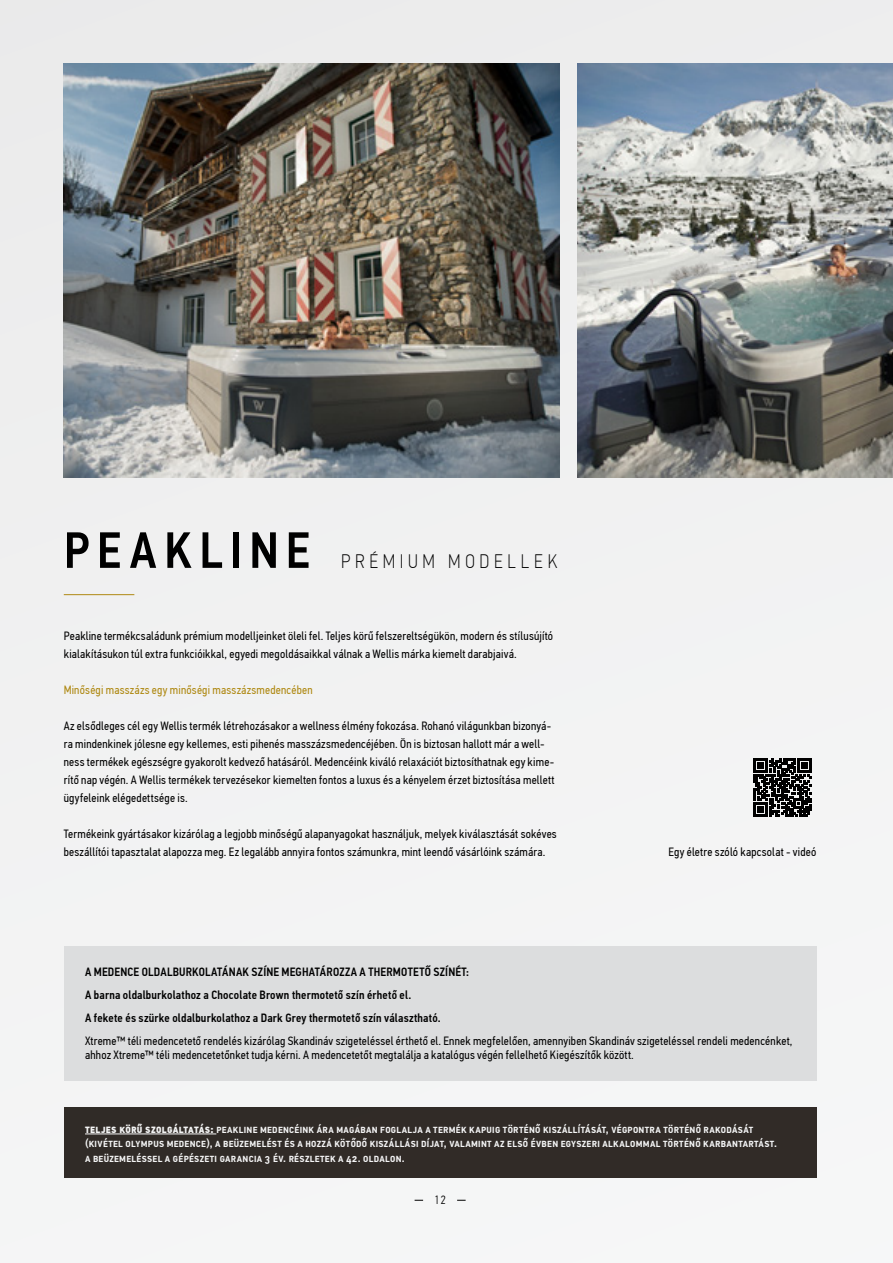
<style>
.page{position:relative;width:893px;height:1263px;background:#f2f2f3}
.page>*{position:absolute;margin:0;border:0;box-sizing:border-box;transform-origin:0 0}
.t1{font:500 51px "PF Din Text Cond Pro";letter-spacing:.145em;color:#000}
.t2{font:100 19.5px "PF Din Text Cond Pro";letter-spacing:.245em;color:#000}
.t3{font:12px/18px "PF Din Text Cond Pro";letter-spacing:.015em;color:#000}
.t4{font:500 12px/14.4px "PF Din Text Cond Pro";letter-spacing:.03em;color:#fff}
.t5{font:500 12px/23px "PF Din Text Cond Pro";letter-spacing:.015em;color:#000}
.t6{font:12px "PF Din Text Cond Pro";letter-spacing:.02em;color:#af8913}
.t7{font:300 12px "PF Din Text Cond Pro";color:#000}
.s1{font-weight:700}
</style>
<div class="page">
<img style="left:64px;top:64px;width:496px;height:414px">
<img style="left:578px;top:64px;width:315px;height:414px">
<hr style="left:64px;top:594px;width:70px;height:1px;background:#af8913">
<svg style="left:753px;top:758px;width:59px;height:59px"></svg>
<div style="left:64px;top:1108px;width:752px;height:70px;background:#332d29"></div>
<hr style="left:85px;top:1133px;width:131px;height:1px;background:#fff">
<div style="left:64px;top:946px;width:752px;height:135px;background:#dcddde"></div>
<h1 class="t1" style="left:64px;top:520px;width:247px">PEAKLINE</h1>
<h2 class="t2" style="left:341px;top:550px;width:218px">PRÉMIUM MODELLEK</h2>
<p class="t3" style="left:64px;top:627px;width:491px">Peakline termékcsaládunk prémium modelljeinket öleli fel. Teljes körű felszereltségükön, modern és stílusújító kialakításukon túl extra funkcióikkal, egyedi megoldásaikkal válnak a Wellis márka kiemelt darabjaivá.</p>
<p class="t6" style="left:64px;top:683px;width:250px">Minőségi masszázs egy minőségi masszázsmedencében</p>
<p class="t3" style="left:64px;top:717px;width:492px">Az elsődleges cél egy Wellis termék létrehozásakor a wellness élmény fokozása. Rohanó világunkban bizonyá&shy;ra mindenkinek jólesne egy kellemes, esti pihenés masszázsmedencéjében. Ön is biztosan hallott már a well&shy;ness termékek egészségre gyakorolt kedvező hatásáról. Medencéink kiváló relaxációt biztosíthatnak egy kime&shy;rítő nap végén. A Wellis termékek tervezésekor kiemelten fontos a luxus és a kényelem érzet biztosítása mellett ügyfeleink elégedettsége is.</p>
<p class="t3" style="left:64px;top:825px;width:495px">Termékeink gyártásakor kizárólag a legjobb minőségű alapanyagokat használjuk, melyek kiválasztását sokéves beszállítói tapasztalat alapozza meg. Ez legalább annyira fontos számunkra, mint leendő vásárlóink számára.</p>
<p class="t3" style="left:669px;top:843px;width:149px">Egy életre szóló kapcsolat - videó</p>
<p class="t5" style="left:85px;top:961px;width:386px">A MEDENCE OLDALBURKOLATÁNAK SZÍNE MEGHATÁROZZA A THERMOTETŐ SZÍNÉT:<br>A barna oldalburkolathoz a Chocolate Brown thermotető szín érhető el.<br>A fekete és szürke oldalburkolathoz a Dark Grey thermotető szín választható.</p>
<p class="t3" style="left:85px;top:1034px;width:709px;line-height:14.4px">Xtreme™ téli medencetető rendelés kizárólag Skandináv szigeteléssel érthető el. Ennek megfelelően, amennyiben Skandináv szigeteléssel rendeli medencénket, ahhoz Xtreme™ téli medencetetőnket tudja kérni. A medencetetőt megtalálja a katalógus végén fellelhető Kiegészítők között.</p>
<p class="t4" style="left:85px;top:1122px;width:693px"><span class="s1">teljes körű szolgáltatás:</span> peakline medencéink ára magában foglalja a termék kapuig történő kiszállítását, végpontra történő rakodását (kivétel olympus medence), a beüzemelést és a hozzá kötődő kiszállási díjat, valamint az első évben egyszeri alkalommal történő karbantartást. a beüzemeléssel a gépészeti garancia 3 év. részletek a 42. oldalon.</p>
<p class="t7" style="left:434px;top:1193px;width:13px">12</p>
</div>
